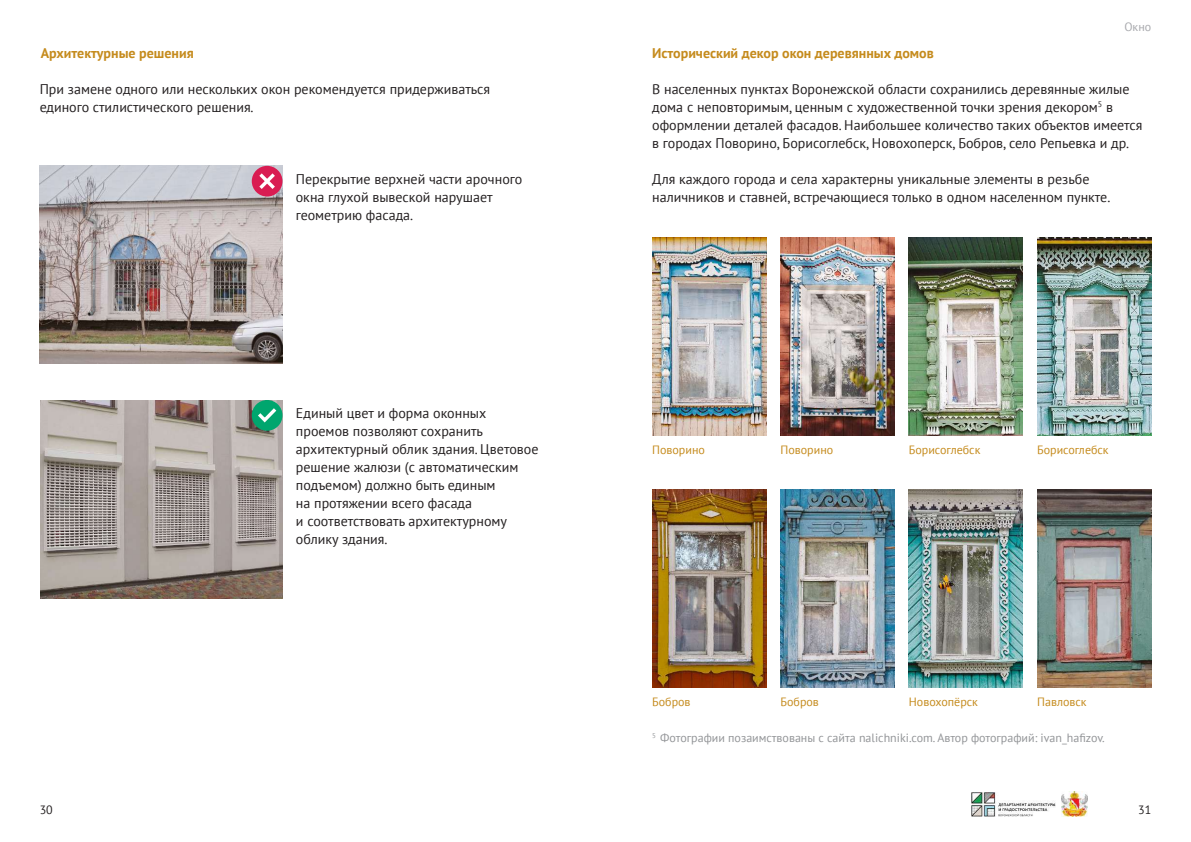
<style>
.page{position:relative;width:1191px;height:842px;background:#fff}
.page>*{position:absolute;margin:0;border:0;box-sizing:border-box;transform-origin:0 0}
.t1{font:14px/18px "PT Sans";color:#231f20}
.t2{font:700 14px "PT Sans";color:#c58b1d}
.t3{font:12px "PT Sans";color:#939598}
.t4{font:12px "PT Sans";color:#c58b1d}
.t5{font:12px "PT Sans";color:#231f20}
.t6{font:12px "PT Sans";color:#a8a9ad}
</style>
<div class="page">
<img style="left:972px;top:793px;width:83px;height:24px">
<img style="left:1061px;top:791px;width:27px;height:26px">
<img style="left:40px;top:400px;width:242px;height:198px">
<img style="left:40px;top:166px;width:242px;height:198px">
<div style="left:252px;top:166px;width:30px;height:31px;background:#d91c52;border-radius:50%"></div>
<svg style="left:256px;top:170px;width:22px;height:23px"></svg>
<div style="left:252px;top:400px;width:30px;height:31px;background:#00a66e;border-radius:50%"></div>
<svg style="left:254px;top:405px;width:26px;height:20px"></svg>
<img style="left:909px;top:238px;width:114px;height:198px">
<img style="left:909px;top:490px;width:114px;height:198px">
<img style="left:652px;top:238px;width:114px;height:198px">
<img style="left:652px;top:490px;width:114px;height:198px">
<img style="left:1037px;top:238px;width:114px;height:198px">
<img style="left:1037px;top:490px;width:114px;height:198px">
<img style="left:780px;top:238px;width:114px;height:198px">
<img style="left:780px;top:490px;width:114px;height:198px">
<p class="t2" style="left:41px;top:44px;width:154px">Архитектурные решения</p>
<p class="t1" style="left:40px;top:79px;width:452px">При замене одного или нескольких окон рекомендуется придерживаться единого стилистического решения.</p>
<p class="t1" style="left:296px;top:169px;width:228px">Перекрытие верхней части арочного окна глухой вывеской нарушает геометрию фасада.</p>
<p class="t1" style="left:296px;top:403px;width:244px">Единый цвет и форма оконных проемов позволяют сохранить архитектурный облик здания. Цветовое решение жалюзи (с автоматическим подъемом) должно быть единым<br>на протяжении всего фасада<br>и соответствовать архитектурному облику здания.</p>
<p class="t6" style="left:1124px;top:19px;width:28px">Окно</p>
<p class="t2" style="left:652px;top:44px;width:283px">Исторический декор окон деревянных домов</p>
<p class="t1" style="left:652px;top:79px;width:492px">В населенных пунктах Воронежской области сохранились деревянные жилые дома с неповторимым, ценным с художественной точки зрения декором<sup>5</sup> в оформлении деталей фасадов. Наибольшее количество таких объектов имеется в городах Поворино, Борисоглебск, Новохоперск, Бобров, село Репьевка и др.</p>
<p class="t1" style="left:652px;top:169px;width:460px">Для каждого города и села характерны уникальные элементы в резьбе наличников и ставней, встречающиеся только в одном населенном пункте.</p>
<p class="t4" style="left:652px;top:442px;width:54px">Поворино</p>
<p class="t4" style="left:780px;top:442px;width:54px">Поворино</p>
<p class="t4" style="left:909px;top:442px;width:73px">Борисоглебск</p>
<p class="t4" style="left:1037px;top:442px;width:73px">Борисоглебск</p>
<p class="t4" style="left:652px;top:694px;width:40px">Бобров</p>
<p class="t4" style="left:909px;top:694px;width:71px">Новохопёрск</p>
<p class="t4" style="left:1037px;top:694px;width:51px">Павловск</p>
<p class="t4" style="left:780px;top:694px;width:40px">Бобров</p>
<p class="t3" style="left:652px;top:730px;width:454px"><sup>5</sup> Фотографии позаимствованы с сайта nalichniki.com. Автор фотографий: ivan_hafizov.</p>
<p class="t5" style="left:40px;top:802px;width:15px">30</p>
<p class="t5" style="left:1138px;top:802px;width:15px">31</p>
</div>
